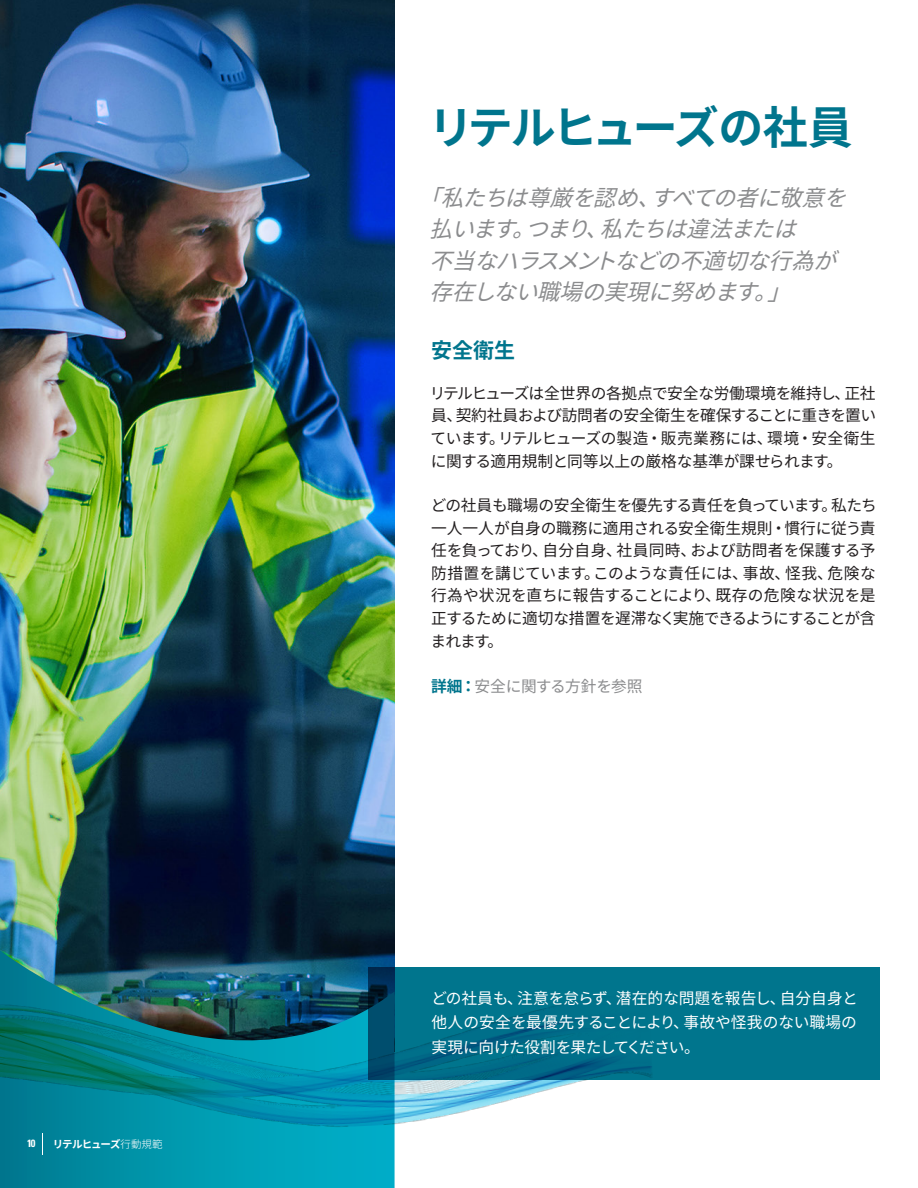
<style>
.page{position:relative;width:918px;height:1188px;background:#fff}
.page>*{position:absolute;margin:0;border:0;box-sizing:border-box;transform-origin:0 0}
.t1{font:700 45px "Noto Sans CJ Kjp";letter-spacing:-.07em;color:#00758d}
.Header_1{font:italic 22.5px/31.5px "Noto Sans CJ Kjp";color:#8b8c8e}
.t2{font:700 21px "Noto Sans CJ Kjp";color:#00758d}
.t3{font:15.75px/22.5px "Noto Sans CJ Kjp";letter-spacing:-.02em;color:#231f20;text-align:justify}
.t4{font:15.75px/24.2px "Noto Sans CJ Kjp";letter-spacing:-.02em;color:#fff;text-align:justify}
.t5{font:15.75px "Noto Sans CJ Kjp";letter-spacing:-.02em;color:#8b8c8e}
.t6{font:700 10.5px "Noto Sans CJ Kjp";letter-spacing:-.09em;color:#fff}
.t7{font:700 condensed 10.5px "Univers LT Std";color:#fff}
.s1{font-weight:300}
.s2{font-weight:700;color:#00758d}
</style>
<div class="page">
<img style="left:0;top:0;width:395px;height:950px">
<svg style="left:0;top:950px;width:395px;height:238px;background:#0b7a91"></svg>
<img style="left:1px;top:989px;width:586px;height:155px">
<div style="left:368px;top:968px;width:512px;height:112px;background:#00758d"></div>
<svg style="left:42px;top:1133px;width:1px;height:21px"></svg>
<p class="t7" style="left:27px;top:1137px;width:10px">10</p>
<p class="t6" style="left:53px;top:1138px;width:111px">リテルヒューズ<span class="s1">行動規範</span></p>
<p class="t1" style="left:428px;top:102px;width:426px">リテルヒューズの社員</p>
<p class="Header_1" style="left:429px;top:182px;width:434px;text-indent:-11px">「私たちは尊厳を認め、すべての者に敬意を払います。つまり、私たちは違法または<br>不当なハラスメントなどの不適切な行為が存在しない職場の実現に努めます。」</p>
<p class="t2" style="left:431px;top:339px;width:85px">安全衛生</p>
<p class="t3" style="left:430px;top:382px;width:448px">リテルヒューズは全世界の各拠点で安全な労働環境を維持し、正社員、契約社員および訪問者の安全衛生を確保することに重きを置いています。リテルヒューズの製造・販売業務には、環境・安全衛生に関する適用規制と同等以上の厳格な基準が課せられます。</p>
<p class="t3" style="left:431px;top:495px;width:448px">どの社員も職場の安全衛生を優先する責任を負っています。私たち一人一人が自身の職務に適用される安全衛生規則・慣行に従う責任を負っており、自分自身、社員同時、および訪問者を保護する予防措置を講じています。このような責任には、事故、怪我、危険な行為や状況を直ちに報告することにより、既存の危険な状況を是正するために適切な措置を遅滞なく実施できるようにすることが含まれます。</p>
<p class="t5" style="left:431px;top:677px;width:213px"><span class="s2">詳細：</span>安全に関する方針を参照</p>
<p class="t4" style="left:431px;top:987px;width:428px">どの社員も、注意を怠らず、潜在的な問題を報告し、自分自身と他人の安全を最優先することにより、事故や怪我のない職場の実現に向けた役割を果たしてください。</p>
</div>
